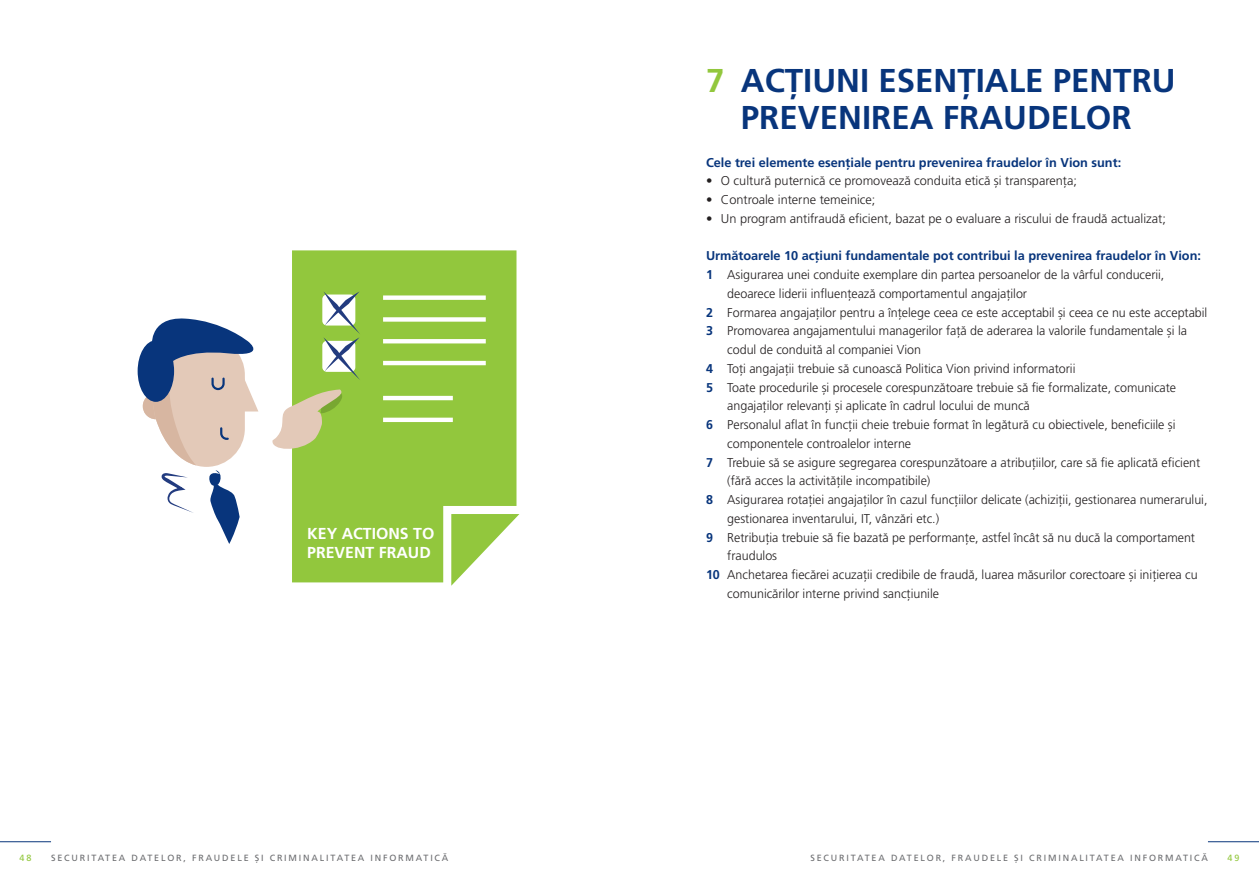
<style>
.page{position:relative;width:1259px;height:893px;background:#fff}
.page>*{position:absolute;margin:0;border:0;box-sizing:border-box;transform-origin:0 0}
.t1{font:700 33px/37.5px "Frutiger LT Pro";color:#08357c;text-align:center}
.t2{font:700 15.9px/19px "Frutiger LT Pro";color:#fff}
.t3{font:300 12.75px "Frutiger LT Pro";color:#231f20}
.t4{font:700 12.75px "Frutiger LT Pro";color:#08357c}
.t5{font:9px "Frutiger LT Pro";letter-spacing:.2em;color:#6c6d70}
.t6{font:9px "Frutiger LT Pro";color:#92c73d}
.s1{color:#92c73d}
.s2{font-weight:700;color:#08357c}
</style>
<div class="page">
<hr style="left:0;top:841px;width:51px;height:1px;background:#08357c">
<hr style="left:1208px;top:841px;width:51px;height:1px;background:#08357c">
<div style="left:294px;top:253px;width:220px;height:327px;background:#92c73d"></div>
<div style="left:292px;top:250px;width:224px;height:332px;border:4px solid #92c73d"></div>
<div style="left:383px;top:295px;width:103px;height:5px;background:#fff"></div>
<div style="left:383px;top:317px;width:103px;height:5px;background:#fff"></div>
<hr style="left:383px;top:339px;width:103px;height:4px;background:#fff">
<hr style="left:383px;top:361px;width:103px;height:4px;background:#fff">
<div style="left:445px;top:508px;width:72px;height:76px;background:#fff"></div>
<div style="left:443px;top:506px;width:76px;height:80px;border:4px solid #fff"></div>
<svg style="left:449px;top:512px;width:71px;height:74px"></svg>
<hr style="left:383px;top:396px;width:70px;height:4px;background:#fff">
<hr style="left:383px;top:418px;width:70px;height:4px;background:#fff">
<div style="left:138px;top:340px;width:36px;height:62px;background:#08357c;border-radius:50%"></div>
<svg style="left:143px;top:291px;width:217px;height:253px"></svg>
<p class="t2" style="left:307px;top:524px;width:129px">KEY ACTIONS TO<br>PREVENT FRAUD</p>
<h1 class="t1" style="left:706px;top:61px;width:471px"><span class="s1">7</span> ACȚIUNI ESENȚIALE PENTRU<br>PREVENIREA FRAUDELOR</h1>
<p class="t4" style="left:706px;top:155px;width:417px">Cele trei elemente esențiale pentru prevenirea fraudelor în Vion sunt:</p>
<p class="t3" style="left:706px;top:173px;width:372px">• O cultură puternică ce promovează conduita etică și transparența;</p>
<p class="t3" style="left:706px;top:192px;width:171px">• Controale interne temeinice;</p>
<p class="t3" style="left:706px;top:211px;width:461px">• Un program antifraudă eficient, bazat pe o evaluare a riscului de fraudă actualizat;</p>
<p class="t4" style="left:706px;top:248px;width:496px">Următoarele 10 acțiuni fundamentale pot contribui la prevenirea fraudelor în Vion:</p>
<p class="t3" style="left:706px;top:267px;width:460px"><span class="s2">1</span> Asigurarea unei conduite exemplare din partea persoanelor de la vârful conducerii,</p>
<p class="t3" style="left:727px;top:286px;width:301px">deoarece liderii influențează comportamentul angajaților</p>
<p class="t3" style="left:706px;top:305px;width:503px"><span class="s2">2</span> Formarea angajaților pentru a înțelege ceea ce este acceptabil și ceea ce nu este acceptabil</p>
<p class="t3" style="left:706px;top:323px;width:482px"><span class="s2">3</span> Promovarea angajamentului managerilor față de aderarea la valorile fundamentale și la</p>
<p class="t3" style="left:727px;top:342px;width:195px">codul de conduită al companiei Vion</p>
<p class="t3" style="left:706px;top:361px;width:371px"><span class="s2">4</span> Toți angajații trebuie să cunoască Politica Vion privind informatorii</p>
<p class="t3" style="left:706px;top:380px;width:471px"><span class="s2">5</span> Toate procedurile și procesele corespunzătoare trebuie să fie formalizate, comunicate</p>
<p class="t3" style="left:727px;top:398px;width:304px">angajaților relevanți și aplicate în cadrul locului de muncă</p>
<p class="t3" style="left:706px;top:417px;width:471px"><span class="s2">6</span> Personalul aflat în funcții cheie trebuie format în legătură cu obiectivele, beneficiile și</p>
<p class="t3" style="left:727px;top:436px;width:185px">componentele controalelor interne</p>
<p class="t3" style="left:706px;top:455px;width:496px"><span class="s2">7</span> Trebuie să se asigure segregarea corespunzătoare a atribuțiilor, care să fie aplicată eficient</p>
<p class="t3" style="left:727px;top:473px;width:205px">(fără acces la activitățile incompatibile)</p>
<p class="t3" style="left:706px;top:492px;width:503px"><span class="s2">8</span> Asigurarea rotației angajaților în cazul funcțiilor delicate (achiziții, gestionarea numerarului,</p>
<p class="t3" style="left:727px;top:511px;width:213px">gestionarea inventarului, IT, vânzări etc.)</p>
<p class="t3" style="left:706px;top:530px;width:490px"><span class="s2">9</span> Retribuția trebuie să fie bazată pe performanțe, astfel încât să nu ducă la comportament</p>
<p class="t3" style="left:727px;top:549px;width:51px">fraudulos</p>
<p class="t3" style="left:706px;top:567px;width:493px"><span class="s2">10</span> Anchetarea fiecărei acuzații credibile de fraudă, luarea măsurilor corectoare și inițierea cu</p>
<p class="t3" style="left:727px;top:586px;width:213px">comunicărilor interne privind sancțiunile</p>
<p class="t6" style="left:20px;top:853px;width:13px">48</p>
<p class="t5" style="left:51px;top:853px;width:399px">SECURITATEA DATELOR, FRAUDELE ȘI CRIMINALITATEA INFORMATICĂ</p>
<p class="t5" style="left:810px;top:853px;width:399px">SECURITATEA DATELOR, FRAUDELE ȘI CRIMINALITATEA INFORMATICĂ</p>
<p class="t6" style="left:1227px;top:853px;width:13px">49</p>
</div>
